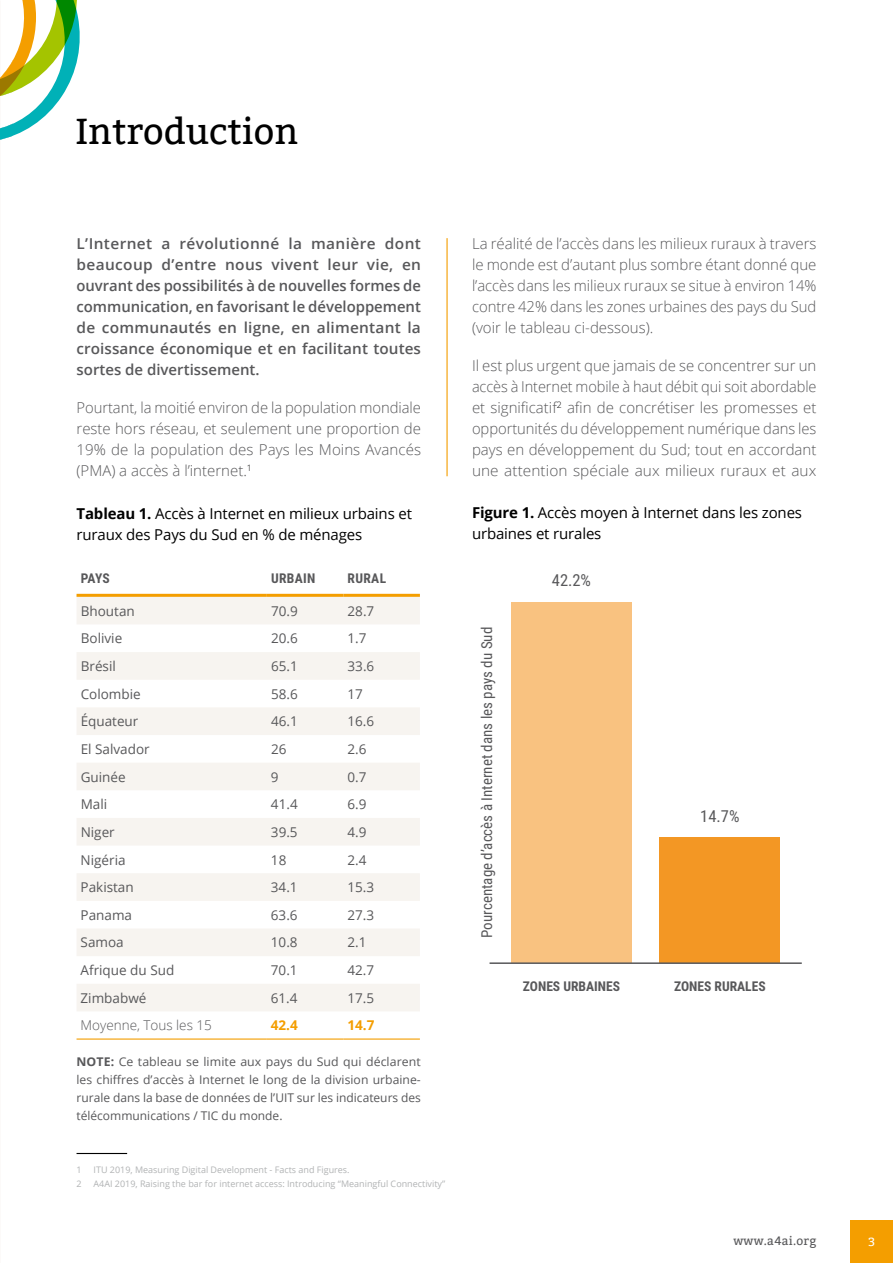
<style>
.page{position:relative;width:893px;height:1263px;background:#fff}
.page>*{position:absolute;margin:0;border:0;box-sizing:border-box;transform-origin:0 0}
.t1{font:36px "Bitter";color:#000}
.t2{font:16.5px "Roboto Condensed";color:#58585a}
.Body{font:300 15px/21px "Open Sans";color:#58585a;text-align:justify}
.Body-2{font:600 15px/21px "Open Sans";letter-spacing:.005em;color:#58585a;text-align:justify}
.Figure_Title{font:15px/21px "Open Sans";letter-spacing:-.01em;color:#000}
.t3{font:15px "Roboto Condensed";color:#58585a}
.Table_Body{font:13.5px "Open Sans";color:#58585a}
.Table_Header{font:700 13.5px "Roboto Condensed";color:#58585a}
.Table_Body-2{font:300 13.5px "Open Sans";color:#58585a}
.Table_Body-3{font:700 13.5px "Open Sans";color:#f49e00}
.Source{font:12px/18px "Open Sans";color:#58585a;text-align:justify}
.t4{font:12px "Bitter";letter-spacing:.02em;color:#58585a}
.t5{font:12px "Bitter";color:#fff}
.Footnote_text{font:9px "Open Sans";color:#b1b3b4}
.s1{font-weight:700}
</style>
<div class="page">
<hr style="left:446px;top:238px;width:2px;height:238px;background:#f49e00">
<svg style="left:0;top:0;width:80px;height:140px"></svg>
<svg style="left:77px;top:597px;width:343px;height:414px;fill:#f7f4f0"></svg>
<hr style="left:77px;top:594px;width:190px;height:3px;background:#f49e00">
<hr style="left:267px;top:594px;width:76px;height:3px;background:#f49e00">
<hr style="left:343px;top:594px;width:77px;height:3px;background:#f49e00">
<hr style="left:77px;top:1038px;width:190px;height:2px;background:#f49e00">
<hr style="left:267px;top:1038px;width:76px;height:2px;background:#f49e00">
<hr style="left:343px;top:1038px;width:77px;height:2px;background:#f49e00">
<div style="left:660px;top:838px;width:120px;height:125px;background:#f39724"></div>
<div style="left:511px;top:602px;width:121px;height:361px;background:#f9c280"></div>
<hr style="left:490px;top:962px;width:312px;height:2px;background:#58585a">
<hr style="left:77px;top:1153px;width:50px;height:1px;background:#000">
<div style="left:850px;top:1220px;width:43px;height:43px;background:#f49e00"></div>
<h1 class="t1" style="left:75px;top:111px;width:224px">Introduction</h1>
<p class="Body-2" style="left:77px;top:233px;width:346px">L’Internet a révolutionné la manière dont beaucoup d’entre nous vivent leur vie, en ouvrant des possibilités à de nouvelles formes de communication, en favorisant le développement de communautés en ligne, en alimentant la croissance économique et en facilitant toutes sortes de divertissement.</p>
<p class="Body" style="left:77px;top:396px;width:346px">Pourtant, la moitié environ de la population mondiale reste hors réseau, et seulement une proportion de 19% de la population des Pays les Moins Avancés (PMA) a accès à l’internet.<sup>1</sup></p>
<p class="Figure_Title" style="left:77px;top:503px;width:337px"><span class="s1">Tableau 1.</span> Accès à Internet en milieux urbains et ruraux des Pays du Sud en % de ménages</p>
<p class="Table_Header" style="left:81px;top:568px;width:31px">PAYS</p>
<p class="Table_Header" style="left:271px;top:568px;width:46px">URBAIN</p>
<p class="Table_Header" style="left:348px;top:568px;width:40px">RURAL</p>
<p class="Table_Body" style="left:81px;top:602px;width:56px">Bhoutan</p>
<p class="Table_Body" style="left:271px;top:602px;width:28px">70.9</p>
<p class="Table_Body" style="left:348px;top:602px;width:28px">28.7</p>
<p class="Table_Body" style="left:81px;top:629px;width:43px">Bolivie</p>
<p class="Table_Body" style="left:271px;top:629px;width:28px">20.6</p>
<p class="Table_Body" style="left:348px;top:629px;width:21px">1.7</p>
<p class="Table_Body" style="left:81px;top:657px;width:37px">Brésil</p>
<p class="Table_Body" style="left:271px;top:657px;width:28px">65.1</p>
<p class="Table_Body" style="left:348px;top:657px;width:28px">33.6</p>
<p class="Table_Body" style="left:81px;top:684px;width:62px">Colombie</p>
<p class="Table_Body" style="left:271px;top:684px;width:28px">58.6</p>
<p class="Table_Body" style="left:348px;top:684px;width:17px">17</p>
<p class="Table_Body" style="left:81px;top:712px;width:59px">Équateur</p>
<p class="Table_Body" style="left:271px;top:712px;width:28px">46.1</p>
<p class="Table_Body" style="left:348px;top:712px;width:28px">16.6</p>
<p class="Table_Body" style="left:81px;top:740px;width:70px">El Salvador</p>
<p class="Table_Body" style="left:271px;top:740px;width:17px">26</p>
<p class="Table_Body" style="left:348px;top:740px;width:21px">2.6</p>
<p class="Table_Body" style="left:81px;top:767px;width:46px">Guinée</p>
<p class="Table_Body" style="left:271px;top:767px;width:9px">9</p>
<p class="Table_Body" style="left:347px;top:767px;width:21px">0.7</p>
<p class="Table_Body" style="left:81px;top:795px;width:28px">Mali</p>
<p class="Table_Body" style="left:271px;top:795px;width:28px">41.4</p>
<p class="Table_Body" style="left:347px;top:795px;width:21px">6.9</p>
<p class="Table_Body" style="left:81px;top:823px;width:36px">Niger</p>
<p class="Table_Body" style="left:271px;top:823px;width:28px">39.5</p>
<p class="Table_Body" style="left:347px;top:823px;width:21px">4.9</p>
<p class="Table_Body" style="left:81px;top:850px;width:46px">Nigéria</p>
<p class="Table_Body" style="left:271px;top:850px;width:17px">18</p>
<p class="Table_Body" style="left:347px;top:850px;width:21px">2.4</p>
<p class="Table_Body" style="left:81px;top:878px;width:55px">Pakistan</p>
<p class="Table_Body" style="left:271px;top:878px;width:28px">34.1</p>
<p class="Table_Body" style="left:347px;top:878px;width:28px">15.3</p>
<p class="Table_Body" style="left:81px;top:906px;width:53px">Panama</p>
<p class="Table_Body" style="left:271px;top:906px;width:28px">63.6</p>
<p class="Table_Body" style="left:347px;top:906px;width:28px">27.3</p>
<p class="Table_Body" style="left:81px;top:933px;width:45px">Samoa</p>
<p class="Table_Body" style="left:271px;top:933px;width:28px">10.8</p>
<p class="Table_Body" style="left:347px;top:933px;width:21px">2.1</p>
<p class="Table_Body" style="left:81px;top:961px;width:95px">Afrique du Sud</p>
<p class="Table_Body" style="left:271px;top:961px;width:28px">70.1</p>
<p class="Table_Body" style="left:347px;top:961px;width:28px">42.7</p>
<p class="Table_Body" style="left:81px;top:988px;width:67px">Zimbabwé</p>
<p class="Table_Body" style="left:271px;top:988px;width:28px">61.4</p>
<p class="Table_Body" style="left:347px;top:988px;width:28px">17.5</p>
<p class="Table_Body-2" style="left:81px;top:1016px;width:133px">Moyenne, Tous les 15</p>
<p class="Table_Body-3" style="left:271px;top:1016px;width:28px">42.4</p>
<p class="Table_Body-3" style="left:347px;top:1016px;width:28px">14.7</p>
<p class="Source" style="left:77px;top:1052px;width:346px"><span class="s1">NOTE:</span> Ce tableau se limite aux pays du Sud qui déclarent les chiffres d’accès à Internet le long de la division urbaine&shy;rurale dans la base de données de l’UIT sur les indicateurs des télécommunications / TIC du monde.</p>
<p class="Footnote_text" style="left:77px;top:1164px;width:7px">1</p>
<p class="Footnote_text" style="left:94px;top:1164px;width:258px">ITU 2019, Measuring Digital Development - Facts and Figures.</p>
<p class="Footnote_text" style="left:77px;top:1177px;width:7px">2</p>
<p class="Footnote_text" style="left:94px;top:1177px;width:353px">A4AI 2019, Raising the bar for internet access: Introducing “Meaningful Connectivity”</p>
<p class="Body" style="left:472px;top:232px;width:346px">La réalité de l’accès dans les milieux ruraux à travers le monde est d’autant plus sombre étant donné que l’accès dans les milieux ruraux se situe à environ 14% contre 42% dans les zones urbaines des pays du Sud (voir le tableau ci-dessous).</p>
<p class="Body" style="left:472px;top:354px;width:346px">Il est plus urgent que jamais de se concentrer sur un accès à Internet mobile à haut débit qui soit abordable et significatif<sup>2</sup> afin de concrétiser les promesses et opportunités du développement numérique dans les pays en développement du Sud; tout en accordant une attention spéciale aux milieux ruraux et aux</p>
<p class="Figure_Title" style="left:472px;top:502px;width:332px"><span class="s1">Figure 1.</span> Accès moyen à Internet dans les zones urbaines et rurales</p>
<p class="t3" style="left:476px;top:938px;width:312px;rotate:-90deg">Pourcentage d’accès à Internet dans les pays du Sud</p>
<p class="t2" style="left:552px;top:568px;width:41px">42.2%</p>
<p class="t2" style="left:700px;top:805px;width:41px">14.7%</p>
<p class="Table_Header" style="left:523px;top:977px;width:99px">ZONES URBAINES</p>
<p class="Table_Header" style="left:674px;top:977px;width:93px">ZONES RURALES</p>
<p class="t4" style="left:733px;top:1233px;width:85px">www.a4ai.org</p>
<p class="t5" style="left:868px;top:1235px;width:8px">3</p>
</div>
